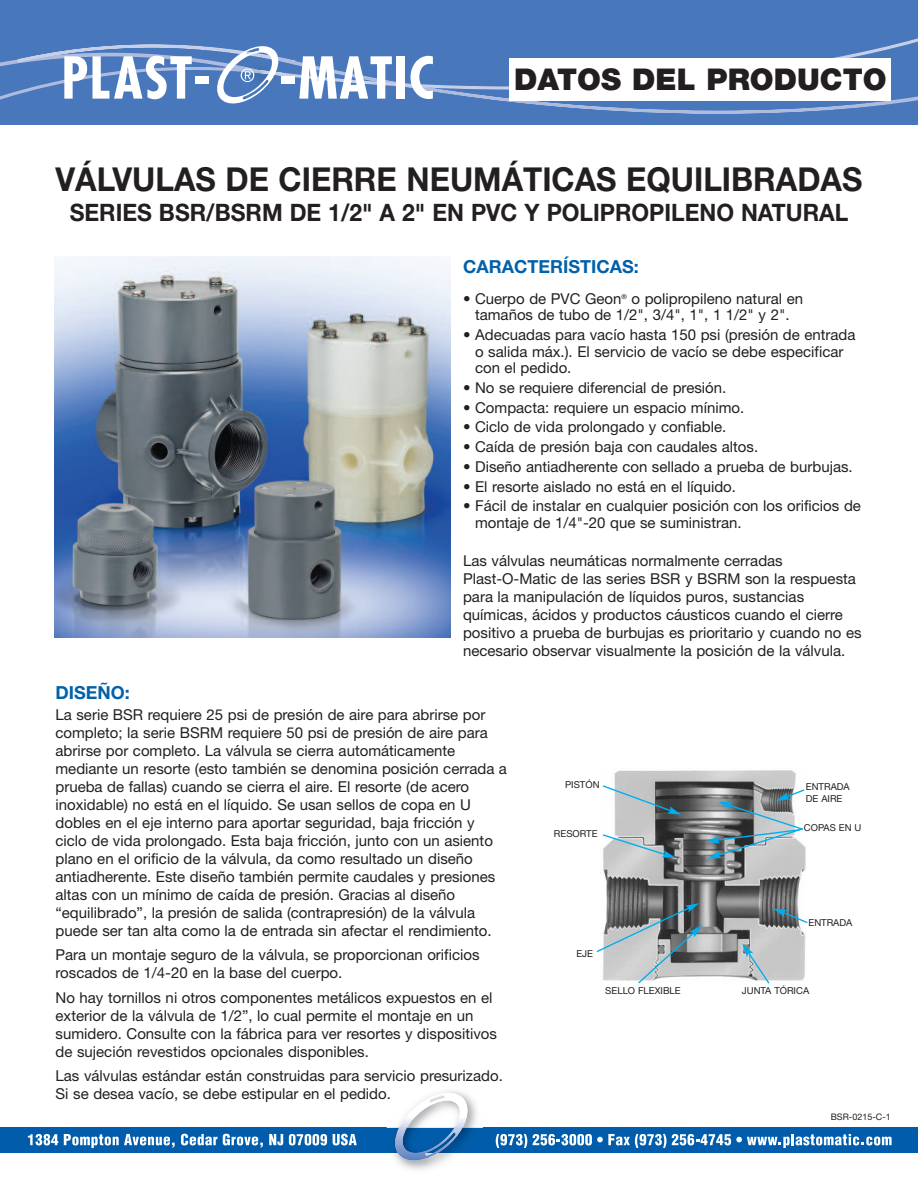
<style>
.page{position:relative;width:918px;height:1188px;background:#fff}
.page>*{position:absolute;margin:0;border:0;box-sizing:border-box;transform-origin:0 0}
.t1{font:700 33px "Helvetica Neue";color:#231f20;scale:.95 1}
.t2{font:900 30px "Helvetica Neue";color:#231f20}
.t3{font:700 24px "Helvetica Neue";color:#231f20;scale:.95 1}
.t4{font:700 18px "Helvetica Neue";color:#0161aa}
.t5{font:15px/18px "Helvetica Neue";color:#231f20}
.t6{font:9.6px/11.4px "Helvetica Neue";color:#231f20}
.t7{font:9px "Helvetica Neue";color:#231f20}
.t8{font:6.75px "Helvetica Neue";color:#231f20}
</style>
<div class="page">
<div style="left:0;top:0;width:918px;height:124px;background:#4877bb"></div>
<svg style="left:0;top:38px;width:918px;height:76px"></svg>
<div style="left:0;top:1128px;width:918px;height:25px;background:#015dab"></div>
<img style="left:387px;top:1091px;width:96px;height:79px">
<img style="left:387px;top:1128px;width:96px;height:25px">
<img style="left:398px;top:1093px;width:70px;height:68px">
<img style="left:395px;top:1128px;width:67px;height:25px">
<svg style="left:28px;top:1134px;width:30px;height:11px"></svg>
<svg style="left:64px;top:1134px;width:111px;height:14px"></svg>
<svg style="left:181px;top:1134px;width:36px;height:11px"></svg>
<svg style="left:223px;top:1134px;width:40px;height:14px"></svg>
<svg style="left:269px;top:1134px;width:14px;height:11px"></svg>
<svg style="left:289px;top:1134px;width:38px;height:11px"></svg>
<svg style="left:333px;top:1134px;width:24px;height:11px"></svg>
<svg style="left:496px;top:1134px;width:31px;height:14px"></svg>
<svg style="left:533px;top:1134px;width:359px;height:14px"></svg>
<div style="left:510px;top:58px;width:381px;height:42px;background:#fff"></div>
<img style="left:54px;top:257px;width:397px;height:381px">
<img style="left:603px;top:770px;width:203px;height:211px">
<svg style="left:602px;top:784px;width:80px;height:31px;background:#99a3a7"></svg>
<svg style="left:602px;top:833px;width:74px;height:25px;background:#a1aeb3"></svg>
<svg style="left:596px;top:903px;width:106px;height:81px;background:#a1a8aa"></svg>
<svg style="left:773px;top:908px;width:35px;height:16px"></svg>
<svg style="left:706px;top:788px;width:100px;height:71px;background:#94a1a6"></svg>
<svg style="left:742px;top:944px;width:29px;height:40px"></svg>
<h2 class="t2" style="left:514px;top:69px;width:374px">DATOS DEL PRODUCTO</h2>
<h1 class="t1" style="left:56px;top:167px;width:851px">VÁLVULAS DE CIERRE NEUMÁTICAS EQUILIBRADAS</h1>
<h3 class="t3" style="left:70px;top:204px;width:821px">SERIES BSR/BSRM DE 1/2" A 2" EN PVC Y POLIPROPILENO NATURAL</h3>
<p class="t4" style="left:463px;top:260px;width:177px">CARACTERÍSTICAS:</p>
<p class="t5" style="left:463px;top:291px;width:160px">• Cuerpo de PVC Geon</p>
<p class="t8" style="left:622px;top:294px;width:7px">®</p>
<p class="t5" style="left:475px;top:292px;width:330px;line-height:16.5px;text-indent:156px">o polipropileno natural en tamaños de tubo de 1/2", 3/4", 1", 1 1/2" y 2".</p>
<p class="t5" style="left:475px;top:328px;width:382px;line-height:16.5px;text-indent:-12px">• Adecuadas para vacío hasta 150 psi (presión de entrada o salida máx.). El servicio de vacío se debe especificar con el pedido.</p>
<p class="t5" style="left:463px;top:380px;width:265px">• No se requiere diferencial de presión.</p>
<p class="t5" style="left:463px;top:400px;width:283px">• Compacta: requiere un espacio mínimo.</p>
<p class="t5" style="left:463px;top:419px;width:265px">• Ciclo de vida prolongado y confiable.</p>
<p class="t5" style="left:463px;top:439px;width:297px">• Caída de presión baja con caudales altos.</p>
<p class="t5" style="left:463px;top:459px;width:391px">• Diseño antiadherente con sellado a prueba de burbujas.</p>
<p class="t5" style="left:463px;top:479px;width:275px">• El resorte aislado no está en el líquido.</p>
<p class="t5" style="left:475px;top:499px;width:387px;line-height:16.5px;text-indent:-12px">• Fácil de instalar en cualquier posición con los orificios de montaje de 1/4"-20 que se suministran.</p>
<p class="t5" style="left:463px;top:553px;width:400px">Las válvulas neumáticas normalmente cerradas Plast-O-Matic de las series BSR y BSRM son la respuesta para la manipulación de líquidos puros, sustancias químicas, ácidos y productos cáusticos cuando el cierre positivo a prueba de burbujas es prioritario y cuando no es necesario observar visualmente la posición de la válvula.</p>
<p class="t4" style="left:56px;top:686px;width:76px">DISEÑO:</p>
<p class="t5" style="left:55px;top:707px;width:453px">La serie BSR requiere 25 psi de presión de aire para abrirse por completo; la serie BSRM requiere 50 psi de presión de aire para abrirse por completo. La válvula se cierra automáticamente mediante un resorte (esto también se denomina posición cerrada a prueba de fallas) cuando se cierra el aire. El resorte (de acero inoxidable) no está en el líquido. Se usan sellos de copa en U dobles en el eje interno para aportar seguridad, baja fricción y ciclo de vida prolongado. Esta baja fricción, junto con un asiento plano en el orificio de la válvula, da como resultado un diseño antiadherente. Este diseño también permite caudales y presiones altas con un mínimo de caída de presión. Gracias al diseño “equilibrado”, la presión de salida (contrapresión) de la válvula puede ser tan alta como la de entrada sin afectar el rendimiento.</p>
<p class="t5" style="left:56px;top:948px;width:426px">Para un montaje seguro de la válvula, se proporcionan orificios roscados de 1/4-20 en la base del cuerpo.</p>
<p class="t5" style="left:56px;top:990px;width:443px">No hay tornillos ni otros componentes metálicos expuestos en el exterior de la válvula de 1/2”, lo cual permite el montaje en un sumidero. Consulte con la fábrica para ver resortes y dispositivos de sujeción revestidos opcionales disponibles.</p>
<p class="t5" style="left:56px;top:1069px;width:449px">Las válvulas estándar están construidas para servicio presurizado.<br>Si se desea vacío, se debe estipular en el pedido.</p>
<p class="t6" style="left:565px;top:780px;width:36px">PISTÓN</p>
<p class="t6" style="left:554px;top:829px;width:45px">RESORTE</p>
<p class="t6" style="left:576px;top:949px;width:18px">EJE</p>
<p class="t6" style="left:605px;top:985px;width:77px">SELLO FLEXIBLE</p>
<p class="t6" style="left:806px;top:782px;width:45px">ENTRADA<br>DE AIRE</p>
<p class="t6" style="left:804px;top:823px;width:59px">COPAS EN U</p>
<p class="t6" style="left:809px;top:918px;width:45px">ENTRADA</p>
<p class="t6" style="left:742px;top:985px;width:69px">JUNTA TÓRICA</p>
<p class="t7" style="left:831px;top:1113px;width:62px">BSR-0215-C-1</p>
</div>
